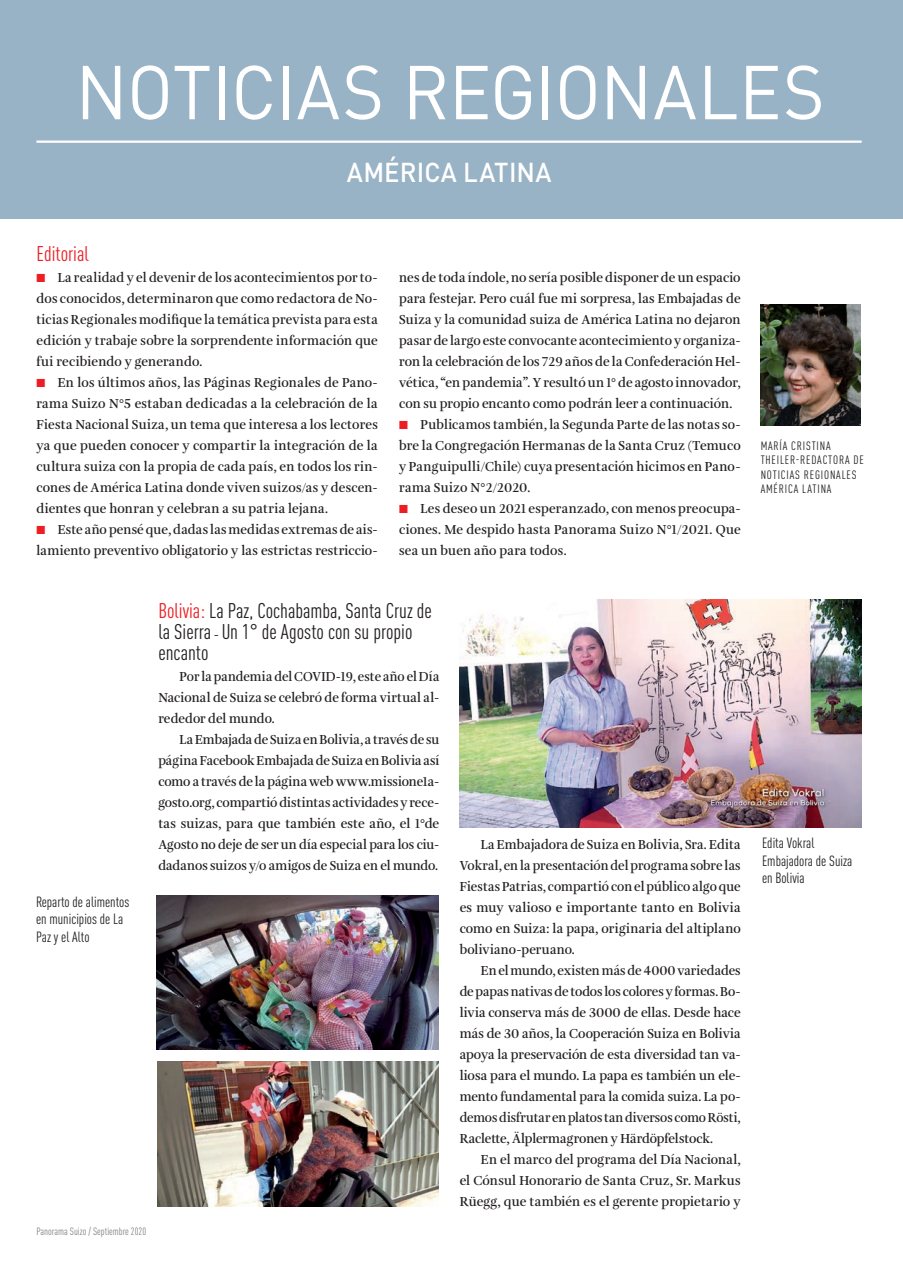
<style>
.page{position:relative;width:903px;height:1274px;background:#fff}
.page>*{position:absolute;margin:0;border:0;box-sizing:border-box;transform-origin:0 0}
.t1{font:75px "DINOT";letter-spacing:-.01em;color:#fff;scale:.95 1}
.t2{font:500 27px "DINOT";letter-spacing:.005em;color:#fff;scale:.95 1}
.t3{font:condensed 21px/21px "DINOT";color:#231f20}
.t4{font:condensed 21px "DINOT";color:#ee1d23}
.t5{font:condensed 14.7px/17.5px "DINOT";color:#231f20}
.t6{font:600 13.5px/21px "Amalia Pro";letter-spacing:.01em;color:#231f20;text-align:justify;scale:.95 1}
.t7{font:600 13.5px/21px "Amalia Pro";letter-spacing:.01em;color:#231f20;text-align:justify;scale:.96 1}
.t8{font:600 13.5px/21px "Amalia Pro";letter-spacing:.01em;color:#231f20;text-align:justify;scale:.94 1}
.t9{font:condensed 12px/14.4px "DINOT";letter-spacing:.07em;color:#231f20}
.t10{font:condensed 10.5px "DINOT";color:#808285}
.s1{color:#ee1d23}
.s2{font-family:"Amalia Pro";font-weight:600;font-stretch:normal;font-size:13.5px}
</style>
<div class="page">
<div style="left:0;top:0;width:903px;height:219px;background:#99b3c6"></div>
<hr style="left:36px;top:140px;width:825px;height:3px;background:#fff">
<img style="left:760px;top:305px;width:100px;height:120px">
<img style="left:459px;top:599px;width:402px;height:228px">
<img style="left:157px;top:1061px;width:282px;height:145px">
<img style="left:157px;top:895px;width:281px;height:154px">
<h1 class="t1" style="left:75px;top:45px;width:790px">NOTICIAS REGIONALES</h1>
<h2 class="t2" style="left:347px;top:155px;width:217px">AMÉRICA LATINA</h2>
<h3 class="t4" style="left:36px;top:241px;width:54px">Editorial</h3>
<p class="t6" style="left:36px;top:267px;width:361px"><span class="s1">■</span> La realidad y el devenir de los acontecimientos por to&shy;dos conocidos, determinaron que como redactora de No&shy;ticias Regionales modifique la temática prevista para esta edición y trabaje sobre la sorprendente información que fui recibiendo y generando.</p>
<p class="t7" style="left:36px;top:372px;width:357px"><span class="s1">■</span> En los últimos años, las Páginas Regionales de Pano&shy;rama Suizo N°5 estaban dedicadas a la celebración de la Fiesta Nacional Suiza, un tema que interesa a los lectores ya que pueden conocer y compartir la integración de la cultura suiza con la propia de cada país, en todos los rin&shy;cones de América Latina donde viven suizos/as y descen&shy;dientes que honran y celebran a su patria lejana.</p>
<p class="t6" style="left:36px;top:519px;width:361px"><span class="s1">■</span> Este año pensé que, dadas las medidas extremas de ais&shy;lamiento preventivo obligatorio y las estrictas restriccio-</p>
<p class="t7" style="left:399px;top:267px;width:357px">nes de toda índole, no sería posible disponer de un espacio para festejar. Pero cuál fue mi sorpresa, las Embajadas de Suiza y la comunidad suiza de América Latina no dejaron pasar de largo este convocante acontecimiento y organiza&shy;ron la celebración de los 729 años de la Confederación Hel&shy;vética, “en pandemia”. Y resultó un 1° de agosto innovador, con su propio encanto como podrán leer a continuación.</p>
<p class="t6" style="left:399px;top:414px;width:361px"><span class="s1">■</span> Publicamos también, la Segunda Parte de las notas so&shy;bre la Congregación Hermanas de la Santa Cruz (Temuco y Panguipulli/Chile) cuya presentación hicimos en Pano&shy;rama Suizo N°2/2020.</p>
<p class="t7" style="left:399px;top:498px;width:357px"><span class="s1">■</span> Les deseo un 2021 esperanzado, con menos preocupa&shy;ciones. Me despido hasta Panorama Suizo N°1/2021. Que sea un buen año para todos.</p>
<p class="t5" style="left:36px;top:892px;width:95px">Reparto de alimentos en municipios de La<br>Paz y el Alto</p>
<h3 class="t3" style="left:158px;top:600px;width:275px"><span class="s1">Bolivia:</span> La Paz, Cochabamba, Santa Cruz de la Sierra <span class="s2">-</span> Un 1° de Agosto con su propio encanto</h3>
<p class="t8" style="left:158px;top:666px;width:300px;text-indent:21px">Por la pandemia del COVID-19, este año el Día Nacional de Suiza se celebró de forma virtual al&shy;rededor del mundo.</p>
<p class="t6" style="left:158px;top:729px;width:297px;text-indent:21px">La Embajada de Suiza en Bolivia, a través de su página Facebook Embajada de Suiza en Bolivia así como a través de la página web www.missione1a&shy;gosto.org, compartió distintas actividades y rece&shy;tas suizas, para que también este año, el 1°de Agosto no deje de ser un día especial para los ciu&shy;dadanos suizos y/o amigos de Suiza en el mundo.</p>
<p class="t10" style="left:36px;top:1225px;width:111px">Panorama Suizo / Septiembre 2020</p>
<p class="t6" style="left:459px;top:834px;width:297px;text-indent:21px">La Embajadora de Suiza en Bolivia, Sra. Edita Vokral, en la presentación del programa sobre las Fiestas Patrias, compartió con el público algo que es muy valioso e importante tanto en Bolivia como en Suiza: la papa, originaria del altiplano boliviano-peruano.</p>
<p class="t6" style="left:459px;top:960px;width:297px;text-indent:21px">En el mundo, existen más de 4000 variedades de papas nativas de todos los colores y formas. Bo&shy;livia conserva más de 3000 de ellas. Desde hace más de 30 años, la Cooperación Suiza en Bolivia apoya la preservación de esta diversidad tan va&shy;liosa para el mundo. La papa es también un ele&shy;mento fundamental para la comida suiza. La po&shy;demos disfrutar en platos tan diversos como Rösti, Raclette, Älplermagronen y Härdöpfelstock.</p>
<p class="t7" style="left:459px;top:1149px;width:294px;text-indent:21px">En el marco del programa del Día Nacional, el Cónsul Honorario de Santa Cruz, Sr. Markus Rüegg, que también es el gerente propietario y</p>
<p class="t9" style="left:760px;top:438px;width:105px">MARÍA CRISTINA<br>THEILER-REDACTORA DE<br>NOTICIAS REGIONALES<br>AMÉRICA LATINA</p>
<p class="t5" style="left:762px;top:834px;width:92px">Edita Vokral<br>Embajadora de Suiza en Bolivia</p>
</div>
